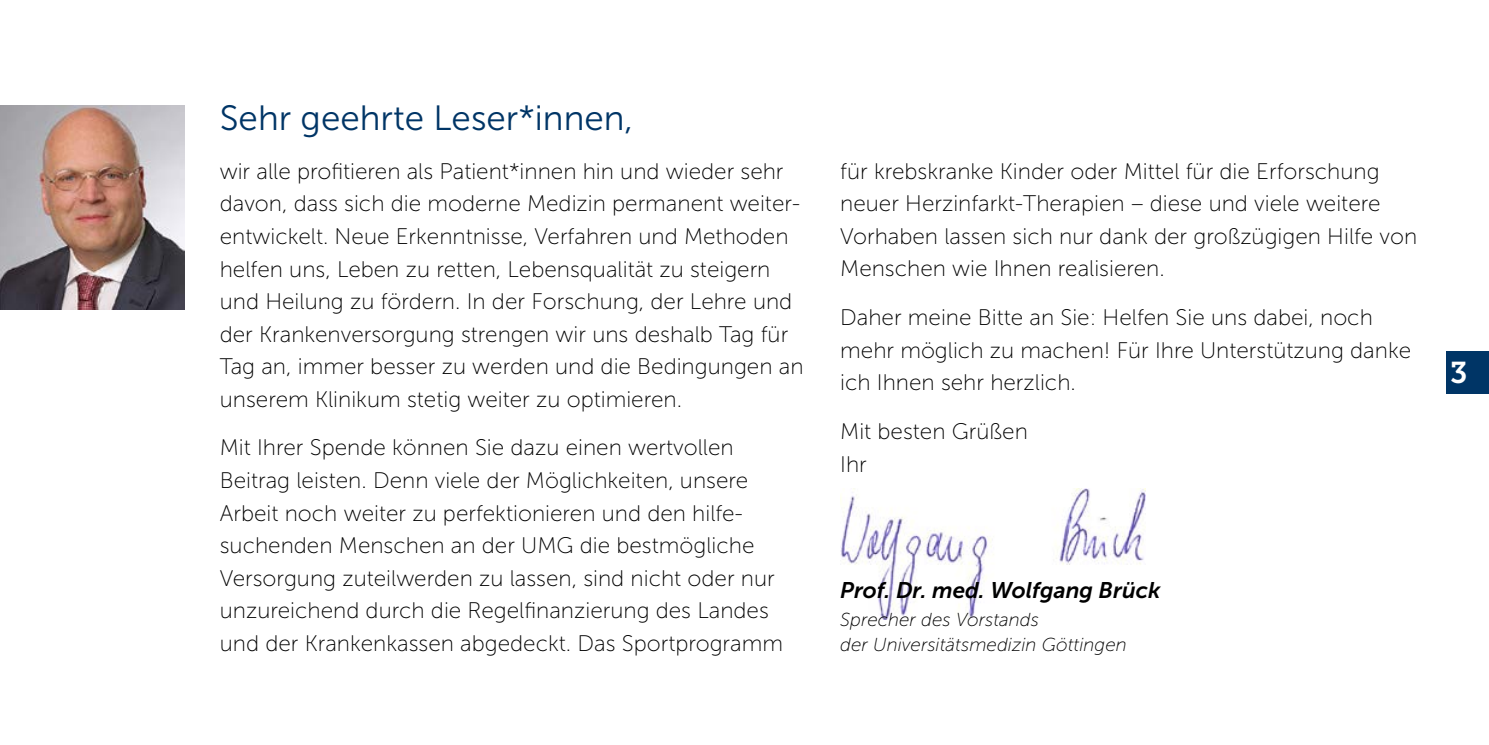
<style>
.page{position:relative;width:1489px;height:745px;background:#fff}
.page>*{position:absolute;margin:0;border:0;box-sizing:border-box;transform-origin:0 0}
.t1{font:35px "Museo Sans 300";color:#003566}
.t2{font:30px "Museo Slab W01 700";color:#fff}
.t3{font:22.5px/32.5px "Museo Sans 100";color:#000}
.t4{font:italic 22.5px "Museo Sans 700";color:#000}
.t5{font:italic 18.75px/25px "Museo Sans 100";color:#000}
</style>
<div class="page">
<img style="left:840px;top:488px;width:304px;height:130px">
<img style="left:0;top:105px;width:184px;height:204px">
<div style="left:1446px;top:351px;width:42px;height:42px;background:#003566"></div>
<h1 class="t1" style="left:220px;top:99px;width:415px">Sehr geehrte Leser*innen,</h1>
<p class="t3" style="left:220px;top:155px;width:585px">wir alle profitieren als Patient*innen hin und wieder sehr davon, dass sich die moderne Medizin permanent weiter&shy;entwickelt. Neue Erkenntnisse, Verfahren und Methoden helfen uns, Leben zu retten, Lebensqualität zu steigern und Heilung zu fördern. In der Forschung, der Lehre und der Krankenversorgung strengen wir uns deshalb Tag für Tag an, immer besser zu werden und die Bedingungen an unserem Klinikum stetig weiter zu optimieren.</p>
<p class="t3" style="left:220px;top:431px;width:565px">Mit Ihrer Spende können Sie dazu einen wertvollen Beitrag leisten. Denn viele der Möglichkeiten, unsere Arbeit noch weiter zu perfektionieren und den hilfe&shy;suchenden Menschen an der UMG die bestmögliche Versorgung zuteilwerden zu lassen, sind nicht oder nur unzureichend durch die Regelfinanzierung des Landes und der Krankenkassen abgedeckt. Das Sportprogramm</p>
<p class="t3" style="left:840px;top:155px;width:578px">für krebskranke Kinder oder Mittel für die Erforschung neuer Herzinfarkt-Therapien – diese und viele weitere Vorhaben lassen sich nur dank der großzügigen Hilfe von Menschen wie Ihnen realisieren.</p>
<p class="t3" style="left:840px;top:301px;width:572px">Daher meine Bitte an Sie: Helfen Sie uns dabei, noch mehr möglich zu machen! Für Ihre Unterstützung danke ich Ihnen sehr herzlich.</p>
<p class="t3" style="left:840px;top:415px;width:189px">Mit besten Grüßen<br>Ihr</p>
<h2 class="t2" style="left:1449px;top:355px;width:19px">3</h2>
<p class="t4" style="left:840px;top:577px;width:322px">Prof. Dr. med. Wolfgang Brück</p>
<p class="t5" style="left:840px;top:606px;width:288px">Sprecher des Vorstands<br>der Universitätsmedizin Göttingen</p>
</div>
